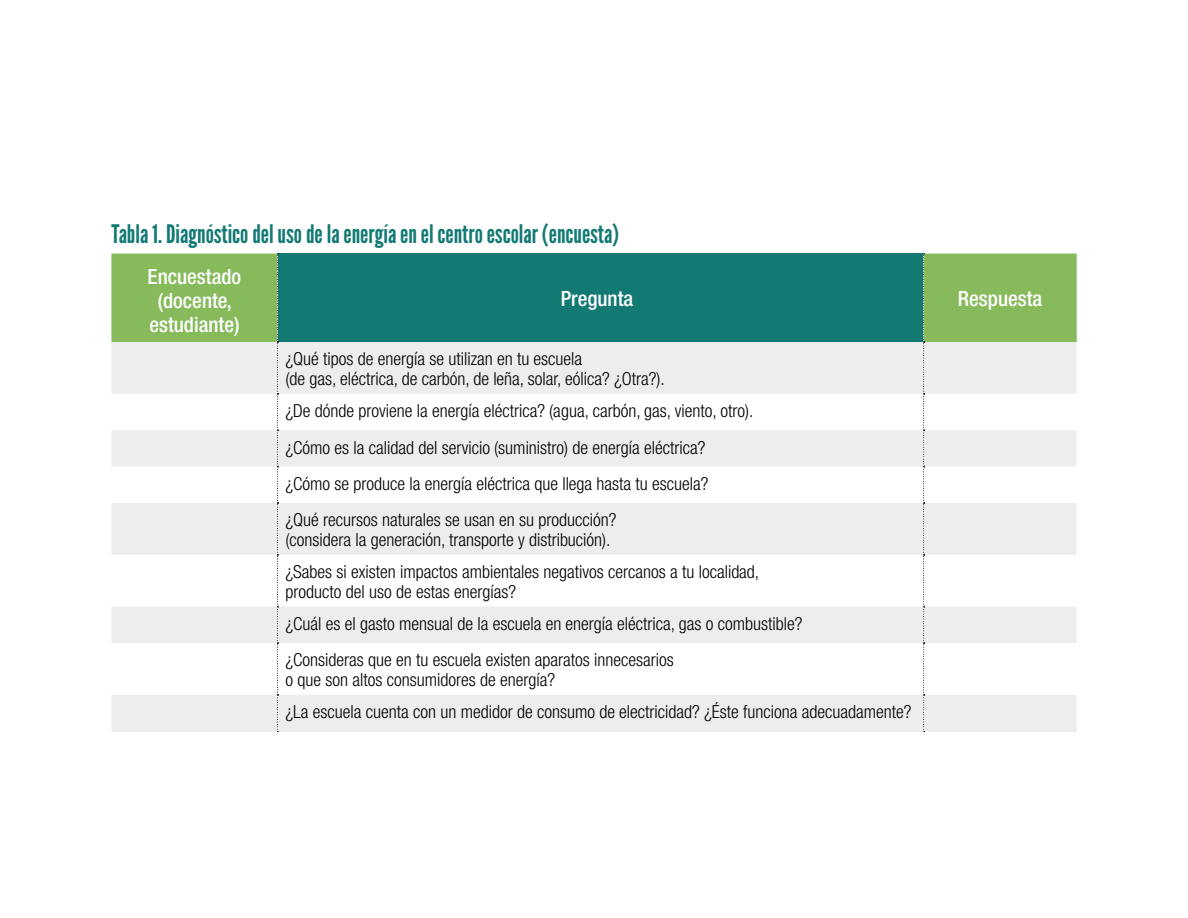
<style>
.page{position:relative;width:1188px;height:918px;background:#fff}
.page>*{position:absolute;margin:0;border:0;box-sizing:border-box;transform-origin:0 0}
.t1{font:25.5px "League Gothic";color:#137973}
.t2{font:500 condensed 21px/24px "Helvetica Neue";color:#fff;text-align:center}
.t3{font:300 condensed 18px/36.5px "Helvetica Neue";color:#000}
</style>
<div class="page">
<div style="left:111px;top:254px;width:966px;height:88px;background:#86ba5b"></div>
<div style="left:277px;top:254px;width:647px;height:88px;background:#137973"></div>
<svg style="left:111px;top:342px;width:966px;height:390px;fill:#eceded"></svg>
<svg style="left:277px;top:254px;width:1px;height:478px"></svg>
<svg style="left:923px;top:254px;width:2px;height:478px"></svg>
<h1 class="t1" style="left:111px;top:219px;width:509px">Tabla 1. Diagnóstico del uso de la energía en el centro escolar (encuesta)</h1>
<p class="t2" style="left:148px;top:264px;width:95px">Encuestado (docente, estudiante)</p>
<p class="t2" style="left:561px;top:286px;width:74px">Pregunta</p>
<p class="t2" style="left:958px;top:286px;width:86px">Respuesta</p>
<p class="t3" style="left:286px;top:349px;width:381px;line-height:19.5px">¿Qué tipos de energía se utilizan en tu escuela<br>(de gas, eléctrica, de carbón, de leña, solar, eólica? ¿Otra?).</p>
<p class="t3" style="left:286px;top:392px;width:469px">¿De dónde proviene la energía eléctrica? (agua, carbón, gas, viento, otro). ¿Cómo es la calidad del servicio (suministro) de energía eléctrica? ¿Cómo se produce la energía eléctrica que llega hasta tu escuela?<br>¿Qué recursos naturales se usan en su producción?</p>
<p class="t3" style="left:286px;top:523px;width:475px;line-height:32.4px">(considera la generación, transporte y distribución).<br>¿Sabes si existen impactos ambientales negativos cercanos a tu localidad,</p>
<p class="t3" style="left:286px;top:575px;width:518px;line-height:32.4px">producto del uso de estas energías?<br>¿Cuál es el gasto mensual de la escuela en energía eléctrica, gas o combustible?</p>
<p class="t3" style="left:286px;top:650px;width:390px;line-height:19.5px">¿Consideras que en tu escuela existen aparatos innecesarios o que son altos consumidores de energía?</p>
<p class="t3" style="left:286px;top:693px;width:627px">¿La escuela cuenta con un medidor de consumo de electricidad? ¿Éste funciona adecuadamente?</p>
</div>
